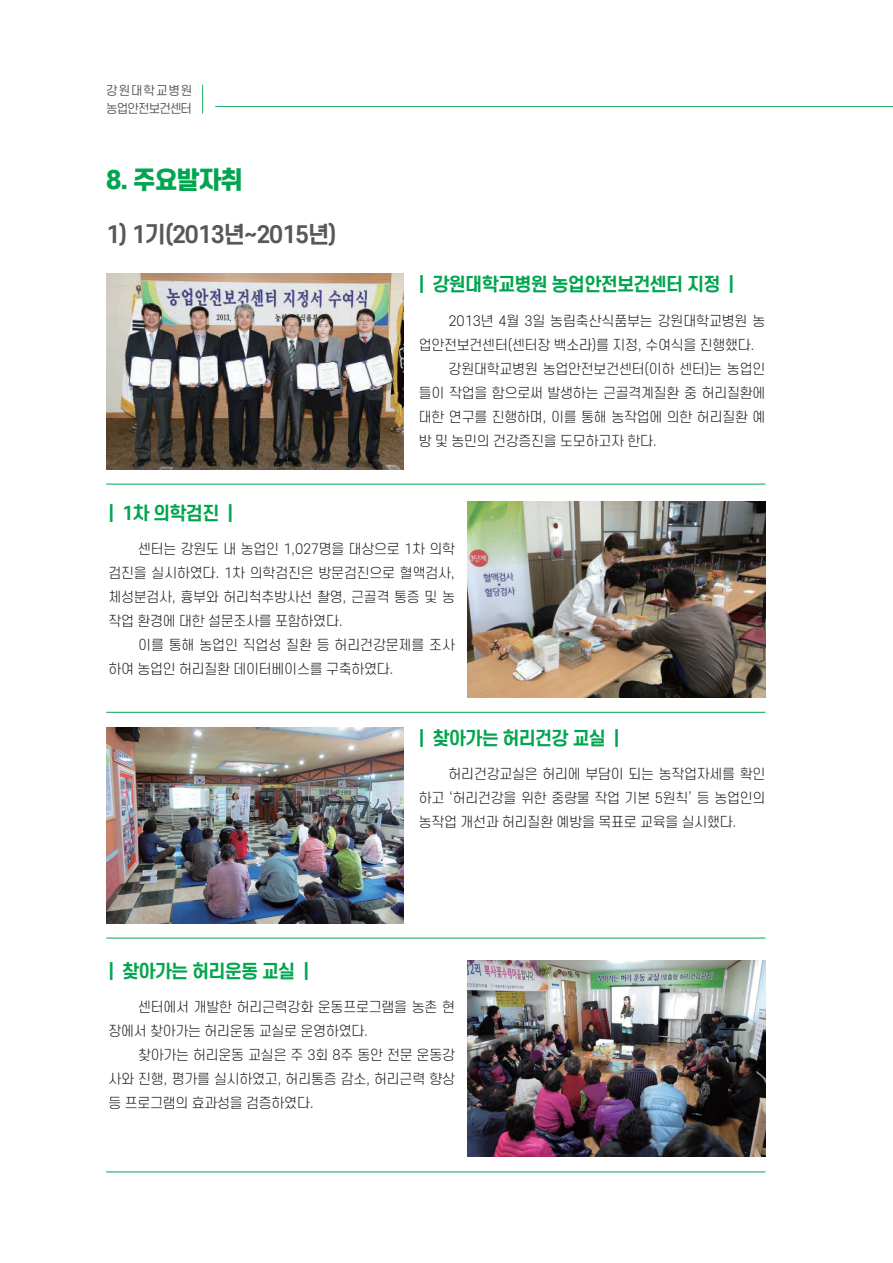
<style>
.page{position:relative;width:893px;height:1263px;background:#fff}
.page>*{position:absolute;margin:0;border:0;box-sizing:border-box;transform-origin:0 0}
.Ka_대제목{font:800 24px "S Core Dream 8";letter-spacing:-.05em;color:#00a54f}
.Ka_1__1{font:700 22.5px "S Core Dream 6";letter-spacing:-.05em;color:#57585a}
.t1{font:700 18px "S Core Dream 6";letter-spacing:-.05em;color:#00a54f}
.t2{font:300 13.5px/24px "S Core Dream 3";letter-spacing:-.02em;color:#231f20;text-align:justify}
.t3{font:12px/18px "S Core Dream 4";letter-spacing:-.075em;color:#57585a}
</style>
<div class="page">
<hr style="left:215px;top:106px;width:678px;height:1px;background:#1eb26a">
<svg style="left:202px;top:85px;width:1px;height:29px"></svg>
<img style="left:106px;top:274px;width:298px;height:195px">
<hr style="left:106px;top:484px;width:659px;height:1px;background:#00a54f">
<img style="left:468px;top:502px;width:297px;height:195px">
<hr style="left:106px;top:712px;width:659px;height:1px;background:#00a54f">
<img style="left:106px;top:727px;width:298px;height:196px">
<hr style="left:106px;top:938px;width:659px;height:1px;background:#00a54f">
<img style="left:468px;top:960px;width:297px;height:196px">
<hr style="left:106px;top:1171px;width:659px;height:1px;background:#00a54f">
<p class="t3" style="left:106px;top:81px;width:88px">강원대학교병원 농업안전보건센터</p>
<p class="Ka_대제목" style="left:106px;top:163px;width:138px">8. 주요발자취</p>
<p class="Ka_1__1" style="left:106px;top:218px;width:232px">1) 1기(2013년~2015년)</p>
<p class="t1" style="left:419px;top:271px;width:317px">| 강원대학교병원 농업안전보건센터 지정 |</p>
<p class="t2" style="left:449px;top:308px;width:318px">2013년 4월 3일 농림축산식품부는 강원대학교병원 농</p>
<p class="t2" style="left:419px;top:332px;width:337px">업안전보건센터(센터장 백소라)를 지정, 수여식을 진행했다.</p>
<p class="t2" style="left:449px;top:356px;width:318px">강원대학교병원 농업안전보건센터(이하 센터)는 농업인</p>
<p class="t2" style="left:419px;top:380px;width:348px">들이 작업을 함으로써 발생하는 근골격계질환 중 허리질환에</p>
<p class="t2" style="left:419px;top:404px;width:348px">대한 연구를 진행하며, 이를 통해 농작업에 의한 허리질환 예</p>
<p class="t2" style="left:419px;top:428px;width:239px">방 및 농민의 건강증진을 도모하고자 한다.</p>
<p class="t1" style="left:108px;top:500px;width:126px">| 1차 의학검진 |</p>
<p class="t2" style="left:138px;top:536px;width:318px">센터는 강원도 내 농업인 1,027명을 대상으로 1차 의학</p>
<p class="t2" style="left:108px;top:560px;width:348px">검진을 실시하였다. 1차 의학검진은 방문검진으로 혈액검사,</p>
<p class="t2" style="left:108px;top:584px;width:348px">체성분검사, 흉부와 허리척추방사선 촬영, 근골격 통증 및 농</p>
<p class="t2" style="left:108px;top:608px;width:236px">작업 환경에 대한 설문조사를 포함하였다.</p>
<p class="t2" style="left:138px;top:632px;width:318px">이를 통해 농업인 직업성 질환 등 허리건강문제를 조사</p>
<p class="t2" style="left:108px;top:656px;width:287px">하여 농업인 허리질환 데이터베이스를 구축하였다.</p>
<p class="t1" style="left:419px;top:725px;width:202px">| 찾아가는 허리건강 교실 |</p>
<p class="t2" style="left:419px;top:762px;width:348px;text-indent:30px">허리건강교실은 허리에 부담이 되는 농작업자세를 확인 하고 ‘허리건강을 위한 중량물 작업 기본 5원칙’ 등 농업인의 농작업 개선과 허리질환 예방을 목표로 교육을 실시했다.</p>
<p class="t1" style="left:108px;top:958px;width:202px">| 찾아가는 허리운동 교실 |</p>
<p class="t2" style="left:138px;top:995px;width:318px">센터에서 개발한 허리근력강화 운동프로그램을 농촌 현</p>
<p class="t2" style="left:108px;top:1019px;width:261px">장에서 찾아가는 허리운동 교실로 운영하였다.</p>
<p class="t2" style="left:138px;top:1043px;width:318px">찾아가는 허리운동 교실은 주 3회 8주 동안 전문 운동강</p>
<p class="t2" style="left:108px;top:1067px;width:348px">사와 진행, 평가를 실시하였고, 허리통증 감소, 허리근력 향상</p>
<p class="t2" style="left:108px;top:1091px;width:207px">등 프로그램의 효과성을 검증하였다.</p>
</div>
